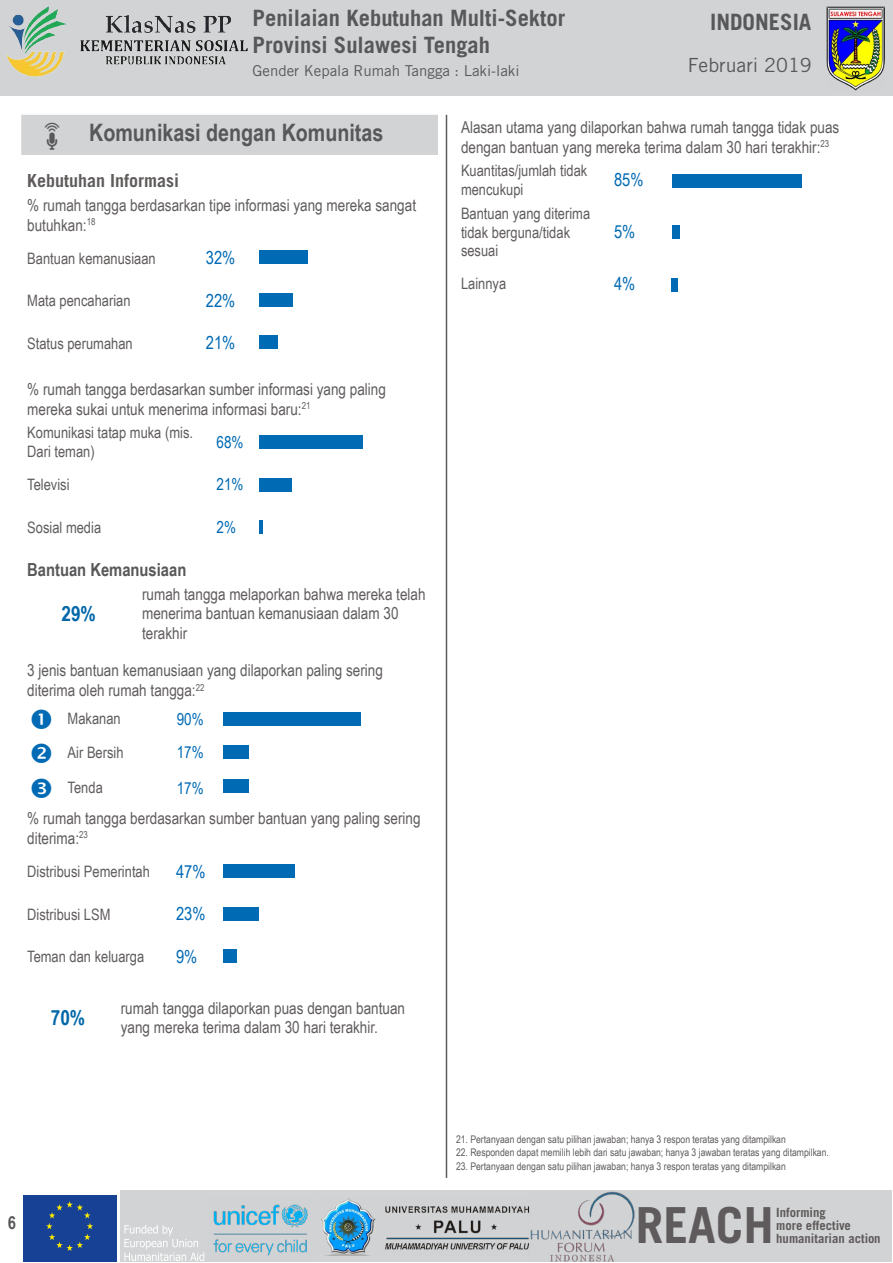
<style>
.page{position:relative;width:893px;height:1263px;background:#fff}
.page>*{position:absolute;margin:0;border:0;box-sizing:border-box;transform-origin:0 0}
.t1{font:203.55px "Chartwell Bars Vertical";letter-spacing:.065em;color:#006ab4;scale:.85 1}
.t2{font:700 49.65px "Trade Gothic LT Std";color:#5f5a5b}
.t3{font:700 24px "Arial Narrow";color:#58585a}
.t4{font:700 22.5px/27px "Trade Gothic LT Std";color:#58585a}
.t5{font:700 21px "Arial Narrow";color:#0067a9}
.t6{font:19.5px "Trade Gothic LT Std";color:#58585a}
.t7{font:18px "Arial Narrow";color:#006ab4}
.t8{font:700 18px "Arial Narrow";color:#58585a}
.t9{font:700 18px "Trade Gothic LT Std";color:#605c5c}
.t10{font:16.5px/19.8px "Arial Narrow";color:#605c5c}
.t11{font:16.5px "Arial Narrow";color:#006ab4}
.t12{font:15.75px/18.9px "Arial Narrow";color:#605c5c}
.t13{font:15px "Trade Gothic LT Std";color:#58585a}
.t14{font:700 12.75px/12.8px "Trade Gothic LT Std";color:#5f5a5b}
.t15{font:10.5px "Arial Narrow";color:#605c5c}
.s1{font-family:"OCHA Icons Unbounded";font-weight:400;font-size:36px}
</style>
<div class="page">
<div style="left:0;top:0;width:893px;height:96px;background:#d1d3d4"></div>
<div style="left:120px;top:1191px;width:772px;height:71px;background:#d1d3d4"></div>
<hr style="left:446px;top:115px;width:1px;height:1063px;background:#605c5c">
<div style="left:21px;top:1191px;width:97px;height:70px;background:linear-gradient(to right,#fff,#fff)"></div>
<div style="left:23px;top:1195px;width:93px;height:66px;background:#164194"></div>
<svg style="left:46px;top:1201px;width:47px;height:50px"></svg>
<svg style="left:124px;top:1225px;width:80px;height:36px"></svg>
<img style="left:321px;top:1198px;width:207px;height:58px">
<img style="left:6px;top:6px;width:242px;height:71px">
<img style="left:827px;top:6px;width:57px;height:84px">
<img style="left:213px;top:1204px;width:95px;height:52px">
<img style="left:528px;top:1191px;width:107px;height:71px">
<div style="left:21px;top:115px;width:417px;height:40px;background:#d1d3d4"></div>
<h3 class="t4" style="left:253px;top:5px;width:314px">Penilaian Kebutuhan Multi-Sektor<br>Provinsi Sulawesi Tengah</h3>
<h3 class="t4" style="left:710px;top:8px;width:103px">INDONESIA</h3>
<p class="t6" style="left:688px;top:53px;width:126px">Februari 2019</p>
<p class="t13" style="left:253px;top:61px;width:268px">Gender Kepala Rumah Tangga : Laki-laki</p>
<h3 class="t3" style="left:34px;top:114px;width:351px"><span class="s1">v</span> Komunikasi dengan Komunitas</h3>
<p class="t9" style="left:27px;top:169px;width:154px">Kebutuhan Informasi</p>
<p class="t10" style="left:27px;top:194px;width:390px">% rumah tangga berdasarkan tipe informasi yang mereka sangat butuhkan:<sup>18</sup></p>
<p class="t12" style="left:27px;top:248px;width:130px">Bantuan kemanusiaan</p>
<p class="t7" style="left:206px;top:245px;width:31px">32%</p>
<p class="t12" style="left:27px;top:290px;width:105px">Mata pencaharian</p>
<p class="t7" style="left:206px;top:287px;width:31px">22%</p>
<p class="t12" style="left:27px;top:333px;width:107px">Status perumahan</p>
<p class="t7" style="left:206px;top:330px;width:31px">21%</p>
<p class="t10" style="left:27px;top:378px;width:360px">% rumah tangga berdasarkan sumber informasi yang paling mereka sukai untuk menerima informasi baru:<sup>21</sup></p>
<p class="t12" style="left:27px;top:423px;width:167px">Komunikasi tatap muka (mis.<br>Dari teman)</p>
<p class="t11" style="left:216px;top:430px;width:29px">68%</p>
<p class="t12" style="left:27px;top:475px;width:44px">Televisi</p>
<p class="t11" style="left:216px;top:472px;width:29px">21%</p>
<p class="t12" style="left:27px;top:517px;width:75px">Sosial media</p>
<p class="t11" style="left:216px;top:515px;width:21px">2%</p>
<p class="t8" style="left:27px;top:556px;width:161px">Bantuan Kemanusiaan</p>
<p class="t5" style="left:61px;top:598px;width:36px">29%</p>
<h1 class="t1" style="left:454px;top:242px;width:356px;rotate:90deg">322212 68212</h1>
<p class="t10" style="left:142px;top:584px;width:285px">rumah tangga melaporkan bahwa mereka telah menerima bantuan kemanusiaan dalam 30 terakhir</p>
<p class="t10" style="left:27px;top:660px;width:357px">3 jenis bantuan kemanusiaan yang dilaporkan paling sering diterima oleh rumah tangga:<sup>22</sup></p>
<p class="t12" style="left:68px;top:709px;width:55px">Makanan</p>
<p class="t11" style="left:177px;top:707px;width:29px">90%</p>
<p class="t12" style="left:68px;top:742px;width:57px">Air Bersih</p>
<p class="t11" style="left:177px;top:740px;width:29px">17%</p>
<p class="t12" style="left:68px;top:778px;width:37px">Tenda</p>
<p class="t11" style="left:177px;top:776px;width:29px">17%</p>
<p class="t10" style="left:27px;top:808px;width:395px">% rumah tangga berdasarkan sumber bantuan yang paling sering diterima:<sup>23</sup></p>
<p class="t12" style="left:27px;top:861px;width:124px">Distribusi Pemerintah</p>
<p class="t7" style="left:176px;top:858px;width:31px">47%</p>
<p class="t12" style="left:27px;top:904px;width:85px">Distribusi LSM</p>
<p class="t7" style="left:176px;top:901px;width:31px">23%</p>
<p class="t12" style="left:27px;top:946px;width:119px">Teman dan keluarga</p>
<p class="t7" style="left:176px;top:943px;width:23px">9%</p>
<h1 class="t1" style="left:418px;top:703px;width:318px;rotate:90deg">901717 47239</h1>
<p class="t5" style="left:51px;top:1001px;width:36px">70%</p>
<p class="t10" style="left:121px;top:997px;width:286px">rumah tangga dilaporkan puas dengan bantuan yang mereka terima dalam 30 hari terakhir.</p>
<p class="t10" style="left:461px;top:116px;width:380px">Alasan utama yang dilaporkan bahwa rumah tangga tidak puas dengan bantuan yang mereka terima dalam 30 hari terakhir:<sup>23</sup></p>
<p class="t12" style="left:461px;top:161px;width:128px">Kuantitas/jumlah tidak mencukupi</p>
<p class="t7" style="left:614px;top:167px;width:31px">85%</p>
<p class="t12" style="left:461px;top:203px;width:131px">Bantuan yang diterima tidak berguna/tidak sesuai</p>
<h1 class="t1" style="left:867px;top:165px;width:161px;rotate:90deg">8554</h1>
<p class="t7" style="left:614px;top:219px;width:23px">5%</p>
<p class="t12" style="left:461px;top:274px;width:47px">Lainnya</p>
<p class="t7" style="left:614px;top:271px;width:23px">4%</p>
<p class="t8" style="left:8px;top:1209px;width:10px">6</p>
<p class="t15" style="left:456px;top:1131px;width:331px">21. Pertanyaan dengan satu pilihan jawaban; hanya 3 respon teratas yang ditampilkan</p>
<p class="t15" style="left:456px;top:1144px;width:374px">22. Responden dapat memilih lebih dari satu jawaban; hanya 3 jawaban teratas yang ditampilkan.</p>
<p class="t15" style="left:456px;top:1158px;width:331px">23. Pertanyaan dengan satu pilihan jawaban; hanya 3 respon teratas yang ditampilkan</p>
<h2 class="t2" style="left:636px;top:1195px;width:140px">REACH</h2>
<p class="t14" style="left:776px;top:1206px;width:106px">Informing<br>more effective humanitarian action</p>
</div>
